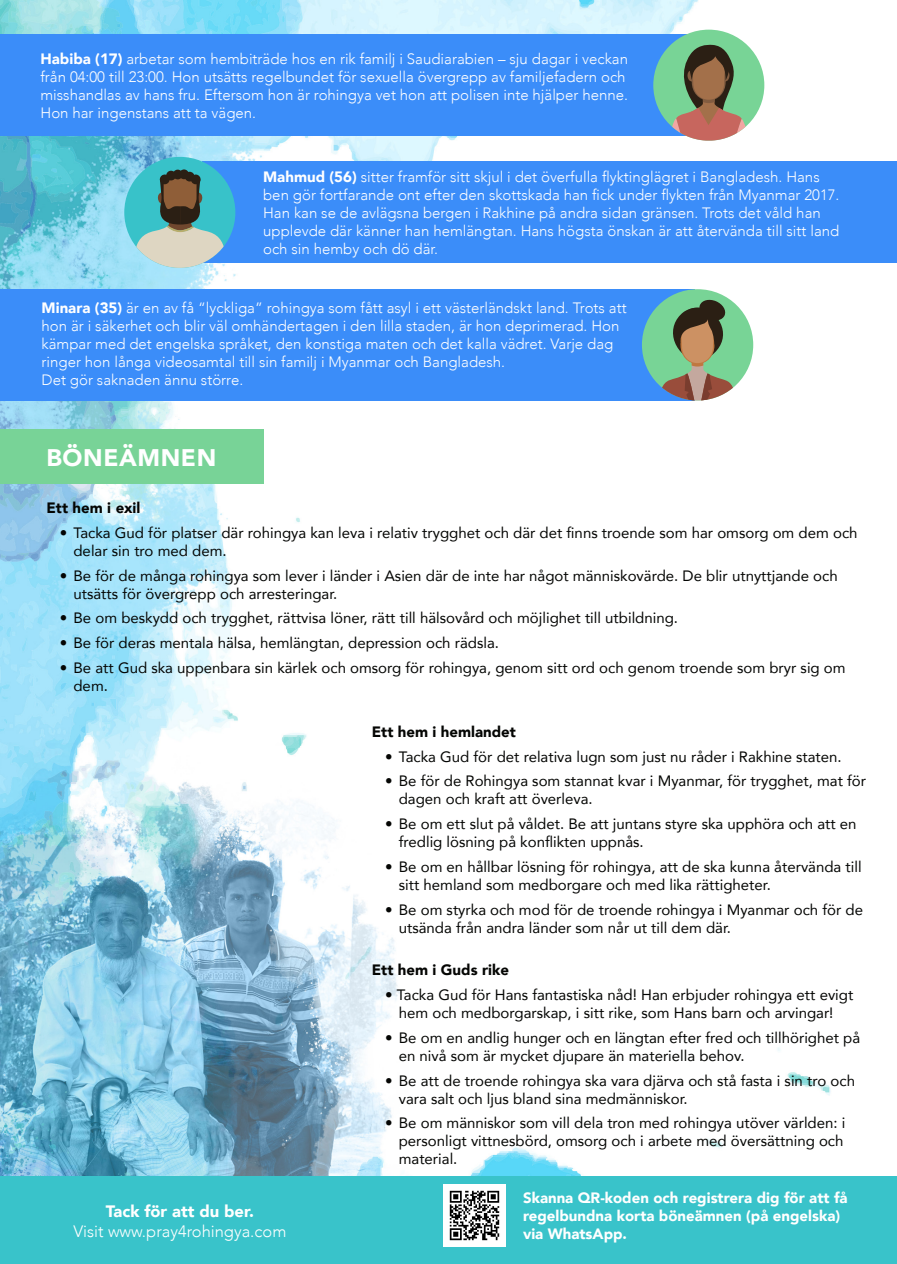
<style>
.page{position:relative;width:897px;height:1264px;background:#fff}
.page>*{position:absolute;margin:0;border:0;box-sizing:border-box;transform-origin:0 0}
.t1{font:900 24px "Avenir";letter-spacing:.025em;color:#fff}
.t2{font:300 16.5px "Avenir";color:#fff}
.t3{font:900 16.5px "Avenir";color:#fff}
.t4{font:15px/18px "Avenir";color:#040503}
.t5{font:300 15px/18px "Avenir";color:#fff}
.t6{font:900 15px/18px "Avenir";color:#fff}
.t7{font:900 15px "Avenir";color:#040503}
.s1{font-weight:900}
</style>
<div class="page">
<img style="left:0;top:0;width:831px;height:1176px">
<div style="left:0;top:1176px;width:896px;height:88px;background:#39c3ca"></div>
<div style="left:0;top:34px;width:694px;height:102px;background:#3b8df9"></div>
<div style="left:0;top:289px;width:694px;height:111px;background:#3b8df9"></div>
<div style="left:202px;top:161px;width:694px;height:102px;background:#3b8df9"></div>
<div style="left:653px;top:30px;width:111px;height:111px;background:#78d496;border-radius:50%"></div>
<svg style="left:657px;top:44px;width:98px;height:97px"></svg>
<div style="left:124px;top:157px;width:111px;height:111px;background:#38c2c9;border-radius:50%"></div>
<svg style="left:173px;top:169px;width:10px;height:10px"></svg>
<div style="left:166px;top:171px;width:10px;height:10px;background:#2b1f14;border-radius:50%"></div>
<svg style="left:179px;top:169px;width:10px;height:10px"></svg>
<svg style="left:128px;top:173px;width:104px;height:95px"></svg>
<div style="left:642px;top:289px;width:111px;height:111px;background:#78d496;border-radius:50%"></div>
<svg style="left:646px;top:298px;width:102px;height:102px"></svg>
<div style="left:0;top:429px;width:264px;height:54px;background:#78d397"></div>
<img style="left:443px;top:1184px;width:62px;height:62px">
<p class="t5" style="left:40px;top:50px;width:589px"><span class="s1">Habiba (17)</span> arbetar som hembiträde hos en rik familj i Saudiarabien – sju dagar i veckan från 04:00 till 23:00. Hon utsätts regelbundet för sexuella övergrepp av familjefadern och misshandlas av hans fru. Eftersom hon är rohingya vet hon att polisen inte hjälper henne.<br>Hon har ingenstans att ta vägen.</p>
<p class="t5" style="left:263px;top:168px;width:577px"><span class="s1">Mahmud (56)</span> sitter framför sitt skjul i det överfulla flyktinglägret i Bangladesh. Hans ben gör fortfarande ont efter den skottskada han fick under flykten från Myanmar 2017.<br>Han kan se de avlägsna bergen i Rakhine på andra sidan gränsen. Trots det våld han upplevde där känner han hemlängtan. Hans högsta önskan är att återvända till sitt land och sin hemby och dö där.</p>
<p class="t5" style="left:42px;top:299px;width:586px"><span class="s1">Minara (35)</span> är en av få “lyckliga” rohingya som fått asyl i ett västerländskt land. Trots att hon är i säkerhet och blir väl omhändertagen i den lilla staden, är hon deprimerad. Hon kämpar med det engelska språket, den konstiga maten och det kalla vädret. Varje dag ringer hon långa videosamtal till sin familj i Myanmar och Bangladesh.</p>
<p class="t5" style="left:42px;top:371px;width:203px">Det gör saknaden ännu större.</p>
<p class="t1" style="left:46px;top:437px;width:171px">BÖNEÄMNEN</p>
<p class="t7" style="left:46px;top:495px;width:95px">Ett hem i exil</p>
<p class="t4" style="left:73px;top:523px;width:785px;text-indent:-14px">• Tacka Gud för platser där rohingya kan leva i relativ trygghet och där det finns troende som har omsorg om dem och delar sin tro med dem.</p>
<p class="t4" style="left:73px;top:566px;width:765px;text-indent:-14px">• Be för de många rohingya som lever i länder i Asien där de inte har något människovärde. De blir utnyttjande och utsätts för övergrepp och arresteringar.</p>
<p class="t4" style="left:60px;top:608px;width:619px">• Be om beskydd och trygghet, rättvisa löner, rätt till hälsovård och möjlighet till utbildning.</p>
<p class="t4" style="left:60px;top:633px;width:440px">• Be för deras mentala hälsa, hemlängtan, depression och rädsla.</p>
<p class="t4" style="left:73px;top:658px;width:773px;text-indent:-14px">• Be att Gud ska uppenbara sin kärlek och omsorg för rohingya, genom sitt ord och genom troende som bryr sig om dem.</p>
<p class="t7" style="left:372px;top:718px;width:146px">Ett hem i hemlandet</p>
<p class="t4" style="left:385px;top:747px;width:458px">• Tacka Gud för det relativa lugn som just nu råder i Rakhine staten.</p>
<p class="t4" style="left:399px;top:771px;width:468px;text-indent:-14px">• Be för de Rohingya som stannat kvar i Myanmar, för trygghet, mat för dagen och kraft att överleva.</p>
<p class="t4" style="left:399px;top:814px;width:459px;text-indent:-14px">• Be om ett slut på våldet. Be att juntans styre ska upphöra och att en fredlig lösning på konflikten uppnås.</p>
<p class="t4" style="left:399px;top:857px;width:464px;text-indent:-14px">• Be om en hållbar lösning för rohingya, att de ska kunna återvända till sitt hemland som medborgare och med lika rättigheter.</p>
<p class="t4" style="left:399px;top:900px;width:465px;text-indent:-14px">• Be om styrka och mod för de troende rohingya i Myanmar och för de utsända från andra länder som når ut till dem där.</p>
<p class="t7" style="left:372px;top:957px;width:139px">Ett hem i Guds rike</p>
<p class="t4" style="left:385px;top:985px;width:469px;text-align:center">• Tacka Gud för Hans fantastiska nåd! Han erbjuder rohingya ett evigt hem och medborgarskap, i sitt rike, som Hans barn och arvingar!</p>
<p class="t4" style="left:399px;top:1028px;width:463px;text-indent:-14px">• Be om en andlig hunger och en längtan efter fred och tillhörighet på en nivå som är mycket djupare än materiella behov.</p>
<p class="t4" style="left:399px;top:1071px;width:457px;text-indent:-14px">• Be att de troende rohingya ska vara djärva och stå fasta i sin tro och vara salt och ljus bland sina medmänniskor.</p>
<p class="t4" style="left:399px;top:1113px;width:448px;text-indent:-14px">• Be om människor som vill dela tron med rohingya utöver världen: i personligt vittnesbörd, omsorg och i arbete med översättning och material.</p>
<p class="t3" style="left:106px;top:1197px;width:150px">Tack för att du ber.</p>
<p class="t2" style="left:73px;top:1221px;width:214px">Visit www.pray4rohingya.com</p>
<p class="t6" style="left:523px;top:1188px;width:326px">Skanna QR-koden och registrera dig för att få regelbundna korta böneämnen (på engelska) via WhatsApp.</p>
</div>
